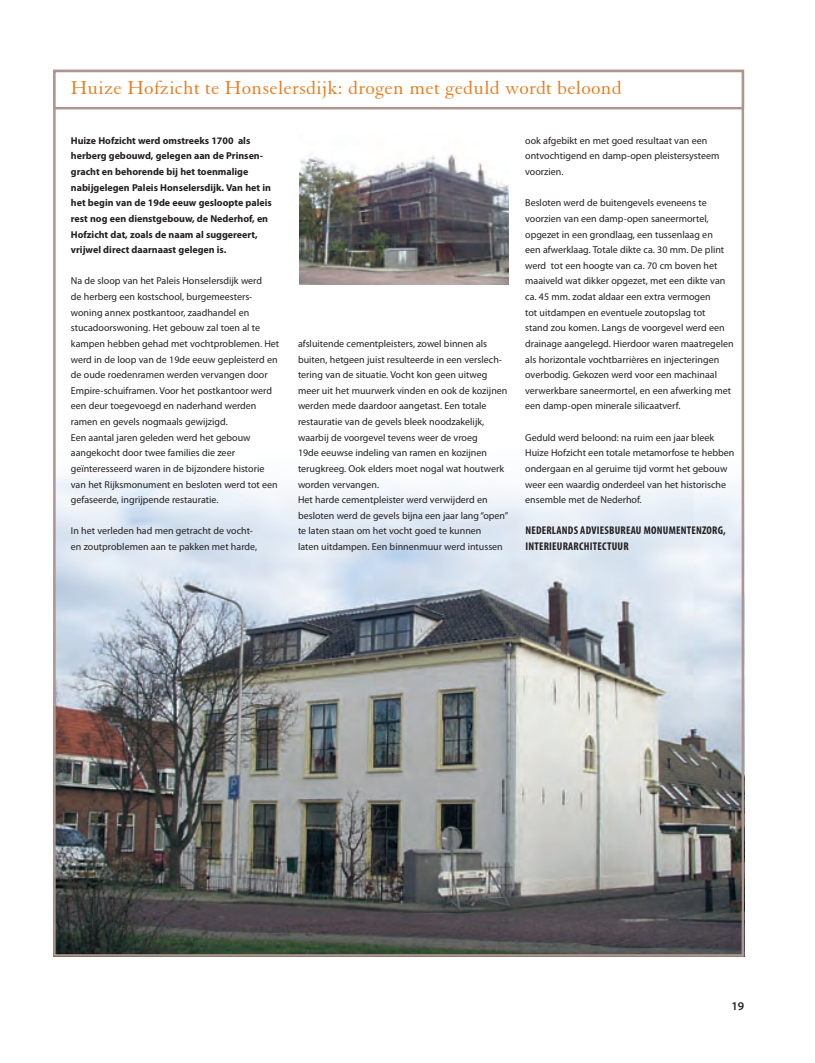
<style>
.page{position:relative;width:815px;height:1063px;background:#fff}
.page>*{position:absolute;margin:0;border:0;box-sizing:border-box;transform-origin:0 0}
.kader_kopje{font:20px "Elegant Garamond BT";letter-spacing:.015em;color:#e87c1d}
.t1{font:600 11.88px "Myriad Pro";color:#231f20}
.auteur{font:700 condensed 11.25px/15.6px "Myriad Pro";letter-spacing:.02em;color:#231f20}
.kader_platte_tekst{font:10px/15.6px "Myriad Pro";color:#231f20}
.kader_platte_tekst-2{font:700 10px/15.6px "Myriad Pro";color:#231f20}
</style>
<div class="page">
<img style="left:56px;top:469px;width:685px;height:485px">
<img style="left:299px;top:153px;width:209px;height:131px">
<div style="left:53px;top:70px;width:691px;height:39px;border:2px solid #ae968f"></div>
<p class="kader_kopje" style="left:71px;top:75px;width:552px">Huize Hofzicht te Honselersdijk: drogen met geduld wordt beloond</p>
<p class="kader_platte_tekst-2" style="left:71px;top:132px;width:181px">Huize Hofzicht werd omstreeks 1700 als</p>
<p class="kader_platte_tekst-2" style="left:71px;top:148px;width:203px">herberg gebouwd, gelegen aan de Prinsen&shy;gracht en behorende bij het toenmalige nabijgelegen Paleis Honselersdijk. Van het in het begin van de 19de eeuw gesloopte paleis rest nog een dienstgebouw, de Nederhof, en Hofzicht dat, zoals de naam al suggereert, vrijwel direct daarnaast gelegen is.</p>
<p class="kader_platte_tekst" style="left:71px;top:273px;width:210px">Na de sloop van het Paleis Honselersdijk werd<br>de herberg een kostschool, burgemeesters&shy;woning annex postkantoor, zaadhandel en stucadoorswoning. Het gebouw zal toen al te kampen hebben gehad met vochtproblemen. Het werd in de loop van de 19de eeuw gepleisterd en de oude roedenramen werden vervangen door Empire-schuiframen. Voor het postkantoor werd een deur toegevoegd en naderhand werden ramen en gevels nogmaals gewijzigd.</p>
<p class="kader_platte_tekst" style="left:71px;top:429px;width:208px">Een aantal jaren geleden werd het gebouw aangekocht door twee families die zeer geïnteresseerd waren in de bijzondere historie van het Rijksmonument en besloten werd tot een gefaseerde, ingrijpende restauratie.</p>
<p class="kader_platte_tekst" style="left:71px;top:523px;width:188px">In het verleden had men getracht de vocht&shy;en zoutproblemen aan te pakken met harde,</p>
<p class="kader_platte_tekst" style="left:298px;top:336px;width:191px">afsluitende cementpleisters, zowel binnen als</p>
<p class="kader_platte_tekst" style="left:298px;top:351px;width:211px">buiten, hetgeen juist resulteerde in een verslech&shy;tering van de situatie. Vocht kon geen uitweg meer uit het muurwerk vinden en ook de kozijnen werden mede daardoor aangetast. Een totale restauratie van de gevels bleek noodzakelijk, waarbij de voorgevel tevens weer de vroeg<br>19de eeuwse indeling van ramen en kozijnen terugkreeg. Ook elders moet nogal wat houtwerk worden vervangen.</p>
<p class="kader_platte_tekst" style="left:298px;top:492px;width:212px">Het harde cementpleister werd verwijderd en besloten werd de gevels bijna een jaar lang “open” te laten staan om het vocht goed te kunnen<br>laten uitdampen. Een binnenmuur werd intussen</p>
<p class="kader_platte_tekst" style="left:525px;top:132px;width:196px">ook afgebikt en met goed resultaat van een ontvochtigend en damp-open pleistersysteem voorzien.</p>
<p class="kader_platte_tekst" style="left:525px;top:195px;width:210px">Besloten werd de buitengevels eveneens te voorzien van een damp-open saneermortel, opgezet in een grondlaag, een tussenlaag en<br>een afwerklaag. Totale dikte ca. 30 mm. De plint werd tot een hoogte van ca. 70 cm boven het maaiveld wat dikker opgezet, met een dikte van ca. 45 mm. zodat aldaar een extra vermogen<br>tot uitdampen en eventuele zoutopslag tot<br>stand zou komen. Langs de voorgevel werd een drainage aangelegd. Hierdoor waren maatregelen als horizontale vochtbarrières en injecteringen overbodig. Gekozen werd voor een machinaal verwerkbare saneermortel, en een afwerking met een damp-open minerale silicaatverf.</p>
<p class="kader_platte_tekst" style="left:525px;top:429px;width:211px">Geduld werd beloond: na ruim een jaar bleek Huize Hofzicht een totale metamorfose te hebben ondergaan en al geruime tijd vormt het gebouw weer een waardig onderdeel van het historische ensemble met de Nederhof.</p>
<p class="auteur" style="left:525px;top:523px;width:202px">NEDERLANDS ADVIESBUREAU MONUMENTENZORG,<br>INTERIEURARCHITECTUUR</p>
<p class="t1" style="left:731px;top:998px;width:13px">19</p>
</div>
